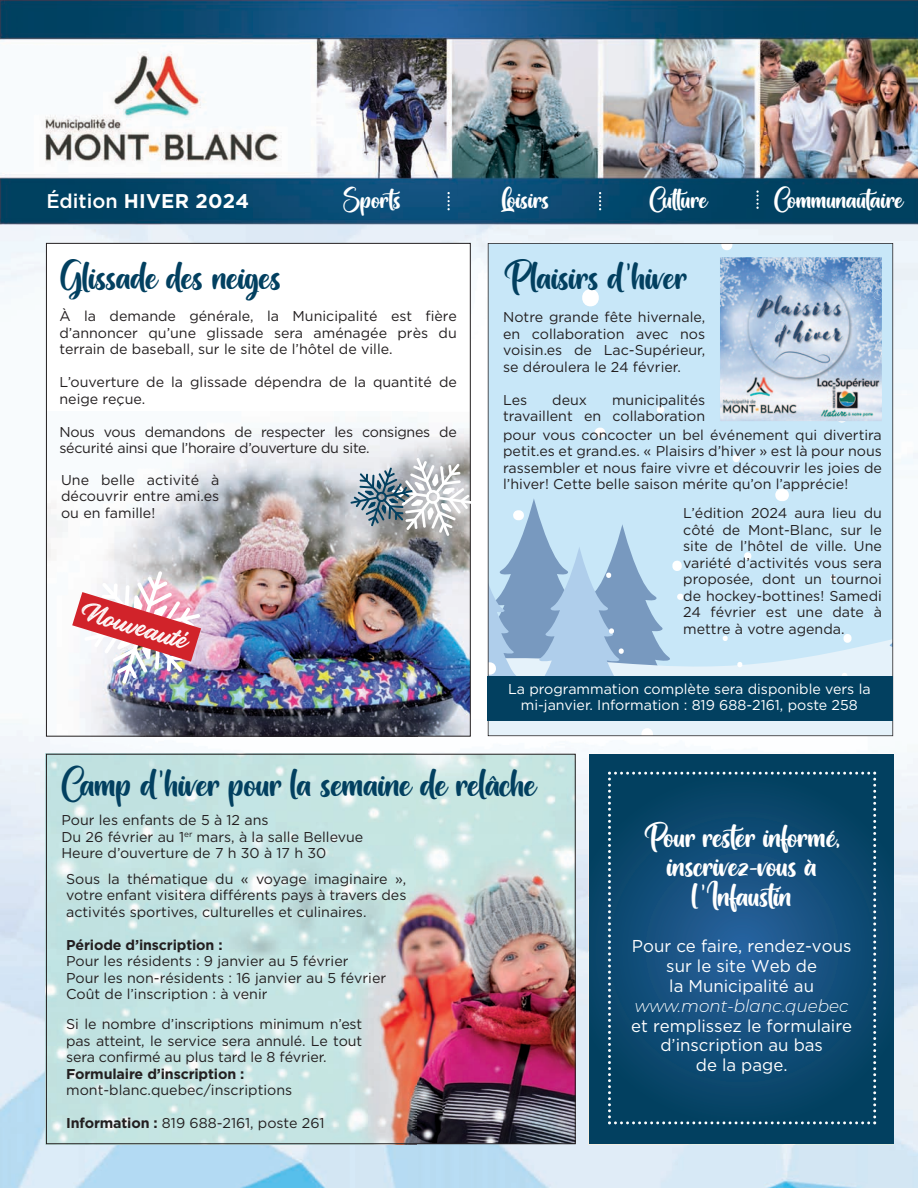
<style>
.page{position:relative;width:918px;height:1188px;background:#fff}
.page>*{position:absolute;margin:0;border:0;box-sizing:border-box;transform-origin:0 0}
.t1{font:31.5px "Justicia";color:#024060}
.t2{font:26.4px/29.5px "Justicia";color:#fff;text-align:center}
.t3{font:22.5px "Justicia";color:#fff}
.t4{font:21.9px "Rupture Stamp";color:#fff}
.t5{font:700 19.8px "Gotham";letter-spacing:.015em;color:#fff}
.t6{font:17.25px/19.8px "Gotham";color:#fff;text-align:center}
.t7{font:italic 300 17.25px "Montserrat";color:#fff}
.t8{font:14.25px/16.5px "Gotham";color:#231f20;text-align:justify}
.t9{font:14.25px/16.5px "Gotham";color:#fff;text-align:center}
.t10{font:14.25px/16.5px "Gotham";letter-spacing:-.02em;color:#231f20}
.t11{font:700 14.25px "Gotham";letter-spacing:-.01em;color:#231f20}
.s1{font-weight:500}
.s2{font-weight:700}
</style>
<div class="page">
<img style="left:0;top:225px;width:50px;height:963px">
<img style="left:471px;top:258px;width:39px;height:479px">
<img style="left:868px;top:258px;width:50px;height:930px">
<img style="left:50px;top:1137px;width:818px;height:51px">
<div style="left:590px;top:754px;width:304px;height:390px;background:#024060"></div>
<svg style="left:608px;top:772px;width:268px;height:352px"></svg>
<img style="left:46px;top:753px;width:529px;height:389px">
<svg style="left:488px;top:243px;width:405px;height:493px;background:#c2e0f2"></svg>
<div style="left:46px;top:243px;width:424px;height:493px;background:#fff"></div>
<img style="left:48px;top:421px;width:421px;height:314px">
<img style="left:72px;top:571px;width:129px;height:113px">
<img style="left:720px;top:257px;width:162px;height:164px">
<svg style="left:775px;top:320px;width:11px;height:11px"></svg>
<svg style="left:836px;top:411px;width:11px;height:12px"></svg>
<svg style="left:874px;top:291px;width:8px;height:8px"></svg>
<div style="left:488px;top:676px;width:405px;height:45px;background:#024060"></div>
<svg style="left:350px;top:458px;width:124px;height:78px"></svg>
<img style="left:0;top:0;width:918px;height:225px">
<svg style="left:447px;top:192px;width:3px;height:18px"></svg>
<svg style="left:599px;top:192px;width:2px;height:18px"></svg>
<svg style="left:756px;top:191px;width:3px;height:18px"></svg>
<h3 class="t5" style="left:46px;top:190px;width:204px"><span class="s1">Édition</span> HIVER 2024</h3>
<h3 class="t3" style="left:343px;top:182px;width:65px">Sports</h3>
<h3 class="t3" style="left:501px;top:182px;width:50px">Loisirs</h3>
<h3 class="t3" style="left:649px;top:182px;width:59px">Culture</h3>
<h3 class="t3" style="left:774px;top:182px;width:130px">Communautaire</h3>
<h1 class="t1" style="left:60px;top:254px;width:223px">Glissade des neiges</h1>
<p class="t8" style="left:60px;top:308px;width:399px">À la demande générale, la Municipalité est fière d’annoncer qu’une glissade sera aménagée près du terrain de baseball, sur le site de l’hôtel de ville.</p>
<p class="t8" style="left:60px;top:374px;width:399px">L’ouverture de la glissade dépendra de la quantité de neige reçue.</p>
<p class="t10" style="left:60px;top:423px;width:399px">Nous vous demandons de respecter les consignes de sécurité ainsi que l’horaire d’ouverture du site.</p>
<p class="t8" style="left:61px;top:471px;width:160px">Une belle activité à découvrir entre ami.es ou en famille!</p>
<h3 class="t4" style="left:86px;top:595px;width:112px;rotate:16deg">Nouveauté</h3>
<h1 class="t1" style="left:503px;top:254px;width:185px">Plaisirs d’hiver</h1>
<p class="t8" style="left:503px;top:309px;width:204px">Notre grande fête hivernale, en collaboration avec nos voisin.es de Lac-Supérieur, se déroulera le 24 février.</p>
<p class="t8" style="left:503px;top:391px;width:26px">Les</p>
<p class="t8" style="left:552px;top:391px;width:36px">deux</p>
<p class="t8" style="left:503px;top:391px;width:204px;text-align:right">municipalités<br>travaillent en collaboration</p>
<p class="t8" style="left:503px;top:426px;width:380px">pour vous concocter un bel événement qui divertira petit.es et grand.es. « Plaisirs d’hiver » est là pour nous rassembler et nous faire vivre et découvrir les joies de l’hiver! Cette belle saison mérite qu’on l’apprécie!</p>
<p class="t8" style="left:683px;top:504px;width:200px">L’édition 2024 aura lieu du côté de Mont-Blanc, sur le site de l’hôtel de ville. Une variété d’activités vous sera proposée, dont un tournoi de hockey-bottines! Samedi 24 février est une date à mettre à votre agenda.</p>
<p class="t9" style="left:508px;top:680px;width:364px">La programmation complète sera disponible vers la mi-janvier. Information : 819 688-2161, poste 258</p>
<h1 class="t1" style="left:61px;top:761px;width:476px">Camp d’hiver pour la semaine de relâche</h1>
<p class="t8" style="left:61px;top:812px;width:303px;text-align:left">Pour les enfants de 5 à 12 ans<br>Du 26 février au 1<sup>er</sup> mars, à la salle Bellevue<br>Heure d’ouverture de 7 h 30 à 17 h 30</p>
<p class="t8" style="left:66px;top:870px;width:342px">Sous la thématique du « voyage imaginaire », votre enfant visitera différents pays à travers des activités sportives, culturelles et culinaires.</p>
<p class="t11" style="left:66px;top:937px;width:158px">Période d’inscription :</p>
<p class="t8" style="left:66px;top:953px;width:322px;text-align:left">Pour les résidents : 9 janvier au 5 février<br>Pour les non-résidents : 16 janvier au 5 février<br>Coût de l’inscription : à venir</p>
<p class="t8" style="left:66px;top:1016px;width:298px">Si le nombre d’inscriptions minimum n’est pas atteint, le service sera annulé. Le tout sera confirmé au plus tard le 8 février.</p>
<p class="t11" style="left:66px;top:1065px;width:180px">Formulaire d’inscription :</p>
<p class="t8" style="left:66px;top:1082px;width:228px">mont-blanc.quebec/inscriptions</p>
<p class="t8" style="left:66px;top:1115px;width:260px"><span class="s2">Information :</span> 819 688-2161, poste 261</p>
<h2 class="t2" style="left:643px;top:822px;width:198px">Pour rester informé, inscrivez-vous à l’Infaustin</h2>
<p class="t6" style="left:632px;top:936px;width:221px">Pour ce faire, rendez-vous sur le site Web de<br>la Municipalité au</p>
<p class="t7" style="left:635px;top:994px;width:215px">www.mont-blanc.quebec</p>
<p class="t6" style="left:631px;top:1015px;width:223px">et remplissez le formulaire d’inscription au bas<br>de la page.</p>
</div>
